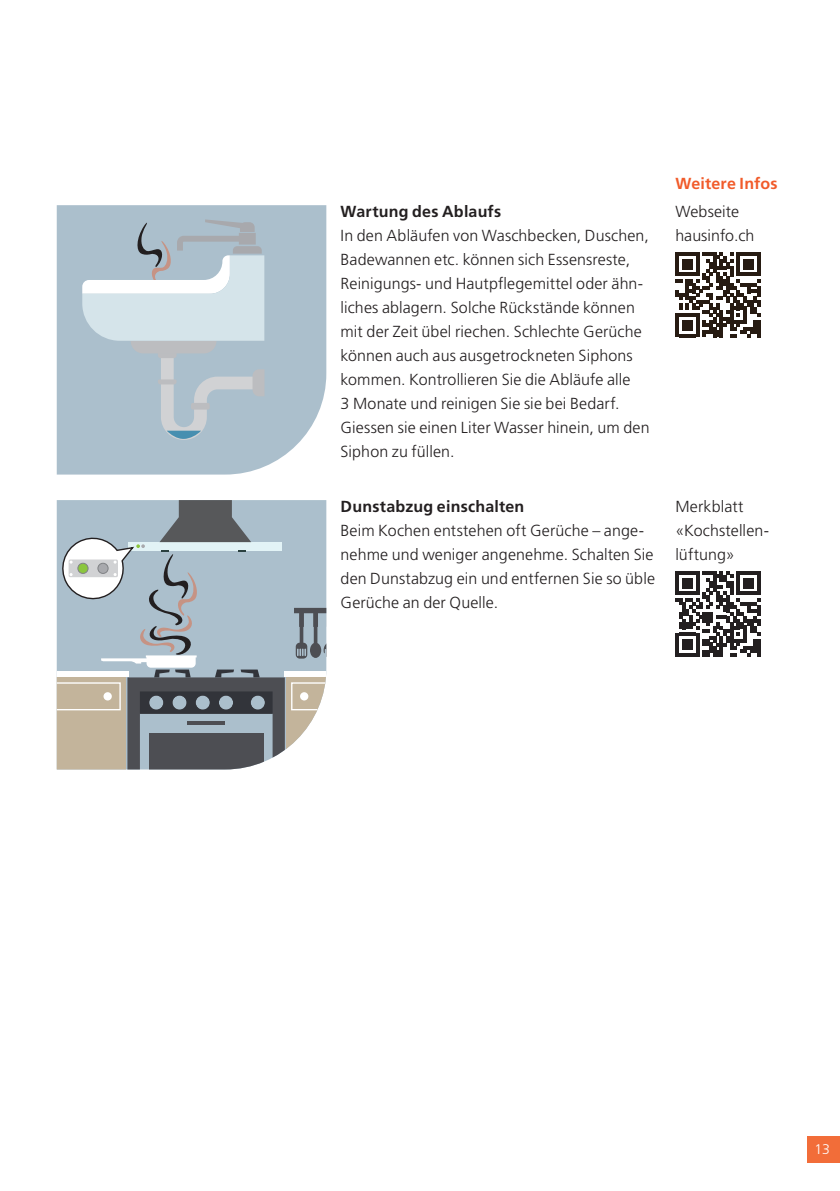
<style>
.page{position:relative;width:840px;height:1191px;background:#fff}
.page>*{position:absolute;margin:0;border:0;box-sizing:border-box;transform-origin:0 0}
.Fliesstext{font:300 16px/24px "Frutiger LT Std";letter-spacing:.005em;color:#231f20}
.Fliesstext_fett{font:700 16px "Frutiger LT Std";letter-spacing:.015em;color:#231f20}
.Fliesstext_fett-2{font:700 16px "Frutiger LT Std";letter-spacing:.01em;color:#f15b2a}
.t1{font:300 14px "Frutiger LT Std";color:#fff}
</style>
<div class="page">
<svg style="left:57px;top:205px;width:269px;height:269px;background:#b0c3cf"></svg>
<svg style="left:82px;top:219px;width:182px;height:221px;background:#bacad3"></svg>
<svg style="left:675px;top:252px;width:85px;height:85px"></svg>
<hr style="left:756px;top:320px;width:4px;height:17px;background:#271b12">
<div style="left:285px;top:500px;width:41px;height:250px;background:#abbfcc"></div>
<svg style="left:294px;top:608px;width:32px;height:50px;background:#828e98"></svg>
<div style="left:285px;top:671px;width:41px;height:6px;background:#fff"></div>
<svg style="left:286px;top:677px;width:40px;height:73px;fill:#c3b49b"></svg>
<svg style="left:291px;top:682px;width:35px;height:28px"></svg>
<div style="left:300px;top:692px;width:8px;height:8px;background:#fff;border-radius:50%"></div>
<svg style="left:57px;top:500px;width:228px;height:269px;background:#9ca6ac"></svg>
<div style="left:98px;top:563px;width:10px;height:10px;background:#a8a9ad;border-radius:50%"></div>
<div style="left:98px;top:563px;width:10px;height:11px;border:1px solid #808285;border-radius:50%"></div>
<div style="left:78px;top:563px;width:10px;height:10px;background:#8bc63e;border-radius:50%"></div>
<div style="left:78px;top:563px;width:10px;height:11px;border:1px solid #808285;border-radius:50%"></div>
<svg style="left:675px;top:571px;width:85px;height:85px"></svg>
<hr style="left:756px;top:639px;width:4px;height:17px;background:#231f20">
<div style="left:807px;top:1136px;width:32px;height:26px;background:#f26d39"></div>
<p class="Fliesstext_fett" style="left:340px;top:202px;width:162px">Wartung des Ablaufs</p>
<p class="Fliesstext" style="left:340px;top:224px;width:310px">In den Abläufen von Waschbecken, Duschen, Badewannen etc. können sich Essensreste, Reinigungs- und Hautpflegemittel oder ähn&shy;liches ablagern. Solche Rückstände können mit der Zeit übel riechen. Schlechte Gerüche können auch aus ausgetrockneten Siphons kommen. Kontrollieren Sie die Abläufe alle<br>3 Monate und reinigen Sie sie bei Bedarf.<br>Giessen sie einen Liter Wasser hinein, um den Siphon zu füllen.</p>
<p class="Fliesstext_fett" style="left:340px;top:497px;width:185px">Dunstabzug einschalten</p>
<p class="Fliesstext" style="left:340px;top:519px;width:316px">Beim Kochen entstehen oft Gerüche – ange&shy;nehme und weniger angenehme. Schalten Sie den Dunstabzug ein und entfernen Sie so üble Gerüche an der Quelle.</p>
<p class="Fliesstext_fett-2" style="left:675px;top:174px;width:104px">Weitere Infos</p>
<p class="Fliesstext" style="left:675px;top:200px;width:81px">Webseite hausinfo.ch</p>
<p class="Fliesstext" style="left:675px;top:495px;width:70px">Merkblatt</p>
<p class="Fliesstext" style="left:675px;top:519px;width:94px">«Kochstellen&shy;lüftung»</p>
<p class="t1" style="left:814px;top:1141px;width:17px">13</p>
</div>
